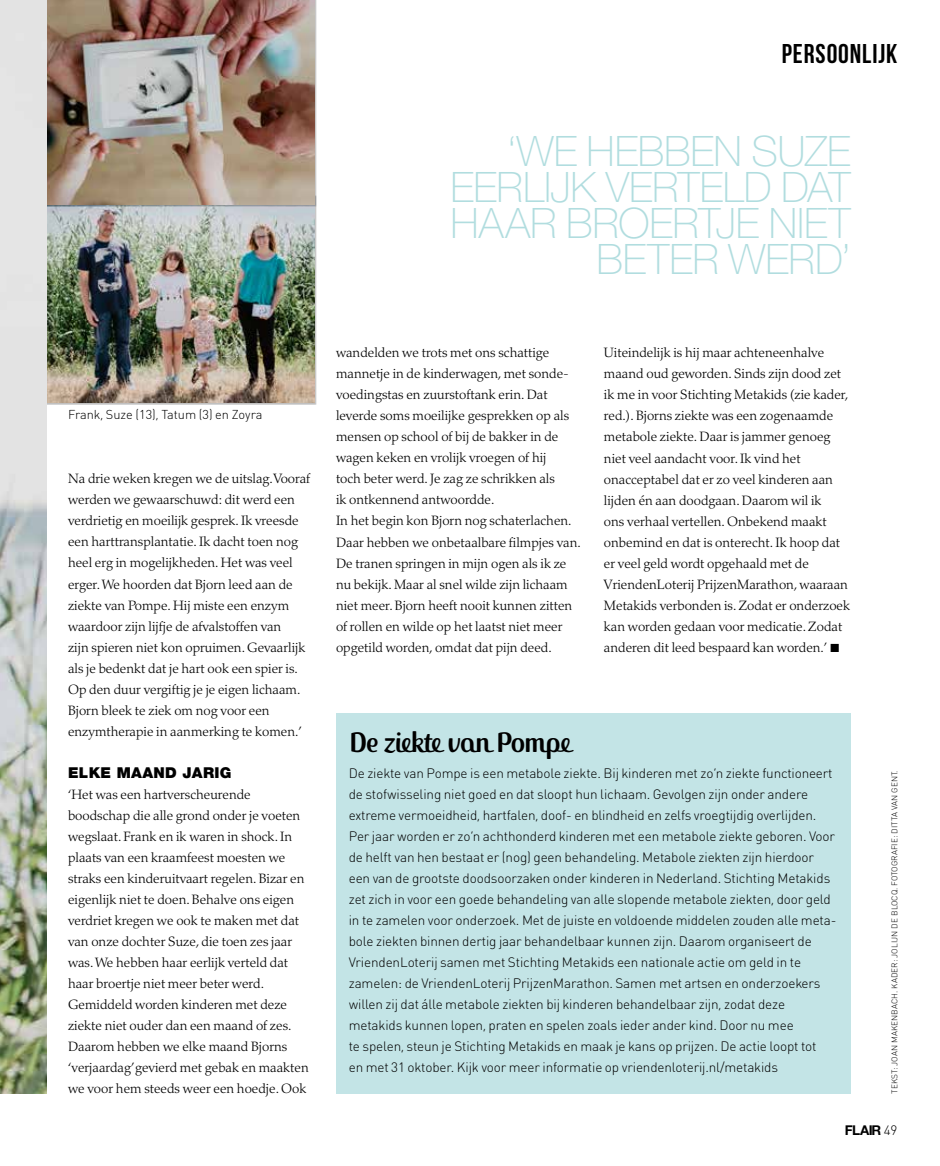
<style>
.page{position:relative;width:940px;height:1166px;background:#fff}
.page>*{position:absolute;margin:0;border:0;box-sizing:border-box;transform-origin:0 0}
.t1{font:100 42px/36px "Helvetica Neue LT Std";color:#b1dddf;text-align:right}
.t2{font:30px "Jackie Pro";letter-spacing:-.02em;color:#000}
.t3{font:700 27px "Bebas Neue";letter-spacing:.035em;color:#000}
.t4{font:900 15px "Helvetica Neue LT Std";letter-spacing:.02em;color:#000}
.t5{font:300 13.5px/21px "Palatino LT Std";color:#000}
.t6{font:300 13.5px/21px "DIN Round Pro";letter-spacing:-.01em;color:#000}
.t7{font:700 13.5px "Helvetica Neue LT Std";letter-spacing:-.045em;color:#000}
.t8{font:300 12.75px "DIN Round Pro";color:#000}
.t9{font:300 8.25px "DIN Round Pro";letter-spacing:.005em;color:#000}
.s1{font-family:"Andale Mono";font-weight:400}
.s2{font-family:"DIN Round Pro";font-weight:300}
</style>
<div class="page">
<img style="left:47px;top:206px;width:268px;height:196px">
<img style="left:47px;top:0;width:268px;height:204px">
<img style="left:0;top:0;width:47px;height:1093px">
<div style="left:336px;top:713px;width:514px;height:380px;background:#c3e4e6"></div>
<h3 class="t3" style="left:781px;top:39px;width:117px">PERSOONLIJK</h3>
<h1 class="t1" style="left:450px;top:133px;width:402px">‘WE HEBBEN SUZE<br>EERLIJK VERTELD DAT<br>HAAR BROERTJE NIET<br>BETER WERD’</h1>
<p class="t8" style="left:68px;top:406px;width:196px">Frank, Suze (13), Tatum (3) en Zoyra</p>
<p class="t5" style="left:68px;top:468px;width:244px">Na drie weken kregen we de uitslag. Vooraf werden we gewaarschuwd: dit werd een verdrietig en moeilijk gesprek. Ik vreesde een harttransplantatie. Ik dacht toen nog heel erg in mogelijkheden. Het was veel erger. We hoorden dat Bjorn leed aan de ziekte van Pompe. Hij miste een enzym waardoor zijn lijfje de afvalstoffen van<br>zijn spieren niet kon opruimen. Gevaarlijk als je bedenkt dat je hart ook een spier is.<br>Op den duur vergiftig je je eigen lichaam.<br>Bjorn bleek te ziek om nog voor een enzymtherapie in aanmerking te komen.’</p>
<p class="t4" style="left:68px;top:763px;width:165px">ELKE MAAND JARIG</p>
<p class="t5" style="left:68px;top:783px;width:242px">‘Het was een hartverscheurende boodschap die alle grond onder je voeten wegslaat. Frank en ik waren in shock. In plaats van een kraamfeest moesten we straks een kinderuitvaart regelen. Bizar en eigenlijk niet te doen. Behalve ons eigen verdriet kregen we ook te maken met dat van onze dochter Suze, die toen zes jaar was. We hebben haar eerlijk verteld dat haar broertje niet meer beter werd.<br>Gemiddeld worden kinderen met deze ziekte niet ouder dan een maand of zes.<br>Daarom hebben we elke maand Bjorns ‘verjaardag’gevierd met gebak en maakten we voor hem steeds weer een hoedje. Ook</p>
<p class="t5" style="left:336px;top:342px;width:246px">wandelden we trots met ons schattige mannetje in de kinderwagen, met sonde&shy;voedingstas en zuurstoftank erin. Dat leverde soms moeilijke gesprekken op als mensen op school of bij de bakker in de wagen keken en vrolijk vroegen of hij<br>toch beter werd. Je zag ze schrikken als<br>ik ontkennend antwoordde.<br>In het begin kon Bjorn nog schaterlachen.<br>Daar hebben we onbetaalbare filmpjes van.<br>De tranen springen in mijn ogen als ik ze nu bekijk. Maar al snel wilde zijn lichaam niet meer. Bjorn heeft nooit kunnen zitten of rollen en wilde op het laatst niet meer opgetild worden, omdat dat pijn deed.</p>
<p class="t5" style="left:604px;top:342px;width:248px">Uiteindelijk is hij maar achteneenhalve maand oud geworden. Sinds zijn dood zet ik me in voor Stichting Metakids (zie kader, red.). Bjorns ziekte was een zogenaamde metabole ziekte. Daar is jammer genoeg niet veel aandacht voor. Ik vind het onacceptabel dat er zo veel kinderen aan lijden én aan doodgaan. Daarom wil ik<br>ons verhaal vertellen. Onbekend maakt onbemind en dat is onterecht. Ik hoop dat er veel geld wordt opgehaald met de VriendenLoterij PrijzenMarathon, waaraan Metakids verbonden is. Zodat er onderzoek kan worden gedaan voor medicatie. Zodat anderen dit leed bespaard kan worden.’ <span class="s1">■</span></p>
<h2 class="t2" style="left:349px;top:723px;width:223px">De ziekte van Pompe</h2>
<p class="t6" style="left:349px;top:761px;width:489px">De ziekte van Pompe is een metabole ziekte. Bij kinderen met zo’n ziekte functioneert de stofwisseling niet goed en dat sloopt hun lichaam. Gevolgen zijn onder andere extreme vermoeidheid, hartfalen, doof- en blindheid en zelfs vroegtijdig overlijden.<br>Per jaar worden er zo’n achthonderd kinderen met een metabole ziekte geboren. Voor de helft van hen bestaat er (nog) geen behandeling. Metabole ziekten zijn hierdoor een van de grootste doodsoorzaken onder kinderen in Nederland. Stichting Metakids zet zich in voor een goede behandeling van alle slopende metabole ziekten, door geld in te zamelen voor onderzoek. Met de juiste en voldoende middelen zouden alle meta&shy;bole ziekten binnen dertig jaar behandelbaar kunnen zijn. Daarom organiseert de VriendenLoterij samen met Stichting Metakids een nationale actie om geld in te zamelen: de VriendenLoterij PrijzenMarathon. Samen met artsen en onderzoekers willen zij dat álle metabole ziekten bij kinderen behandelbaar zijn, zodat deze metakids kunnen lopen, praten en spelen zoals ieder ander kind. Door nu mee<br>te spelen, steun je Stichting Metakids en maak je kans op prijzen. De actie loopt tot<br>en met 31 oktober. Kijk voor meer informatie op vriendenloterij.nl/metakids</p>
<p class="t9" style="left:889px;top:1093px;width:325px;rotate:-90deg">TEKST: JOAN MAKENBACH. KADER: JOLIJN DE BLOCQ. FOTOGRAFIE: DITTA VAN GENT.</p>
<p class="t7" style="left:845px;top:1121px;width:54px">FLAIR <span class="s2">49</span></p>
</div>
